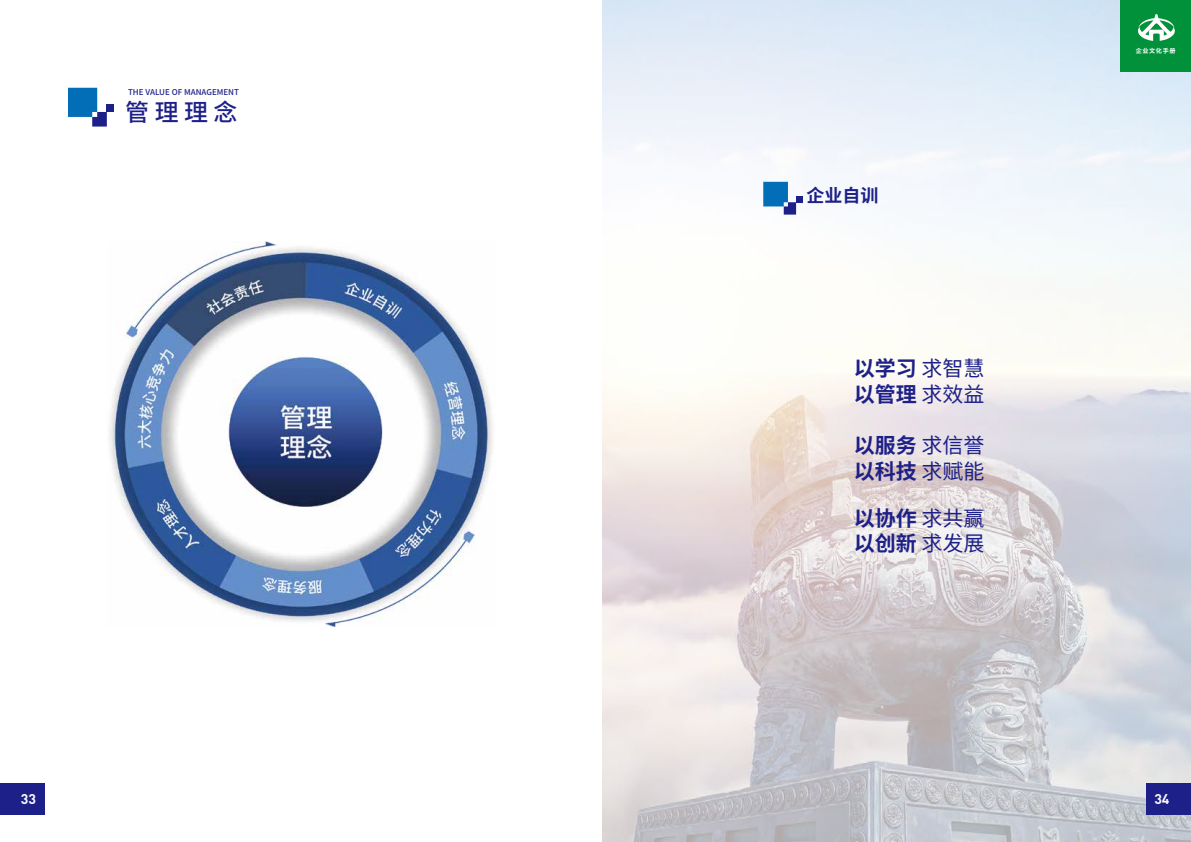
<style>
.page{position:relative;width:1191px;height:842px;background:#fff}
.page>*{position:absolute;margin:0;border:0;box-sizing:border-box;transform-origin:0 0}
.t1{font:500 24px "Source Han Sans CN";color:#1d2088}
.t2{font:700 21px/25.2px "Source Han Sans CN";color:#1d2088}
.t3{font:700 18px "Source Han Sans CN";color:#1d2088}
.t4{font:700 14px "DIN";color:#f7f8f8}
.t5{font:500 8px "Source Han Sans CN";color:#1d2088}
.t6{font:700 6.1px "Source Han Sans CN";letter-spacing:.1em;color:#fff}
.s1{font-weight:400}
</style>
<div class="page">
<img style="left:603px;top:0;width:588px;height:842px">
<div style="left:1120px;top:0;width:71px;height:71px;background:#00913a"></div>
<svg style="left:1138px;top:14px;width:37px;height:27px"></svg>
<svg style="left:763px;top:182px;width:39px;height:33px"></svg>
<svg style="left:68px;top:88px;width:39px;height:39px"></svg>
<div style="left:107px;top:105px;width:7px;height:7px;background:#1d2088"></div>
<div style="left:0;top:783px;width:45px;height:31px;background:#1d2088"></div>
<div style="left:1146px;top:783px;width:45px;height:31px;background:#1d2088"></div>
<img style="left:106px;top:242px;width:387px;height:384px">
<p class="t5" style="left:128px;top:88px;width:112px">THE VALUE OF MANAGEMENT</p>
<p class="t1" style="left:125px;top:99px;width:114px">管 理 理 念</p>
<p class="t3" style="left:806px;top:185px;width:73px">企业自训</p>
<p class="t2" style="left:853px;top:357px;width:132px">以学习 <span class="s1">求智慧</span>以管理 <span class="s1">求效益</span></p>
<p class="t2" style="left:853px;top:433px;width:132px">以服务 <span class="s1">求信誉</span>以科技 <span class="s1">求赋能</span></p>
<p class="t2" style="left:853px;top:506px;width:132px">以协作 <span class="s1">求共赢</span>以创新 <span class="s1">求发展</span></p>
<p class="t6" style="left:1135px;top:47px;width:41px">企业文化手册</p>
<p class="t4" style="left:21px;top:790px;width:17px">33</p>
<p class="t4" style="left:1154px;top:790px;width:17px">34</p>
</div>
